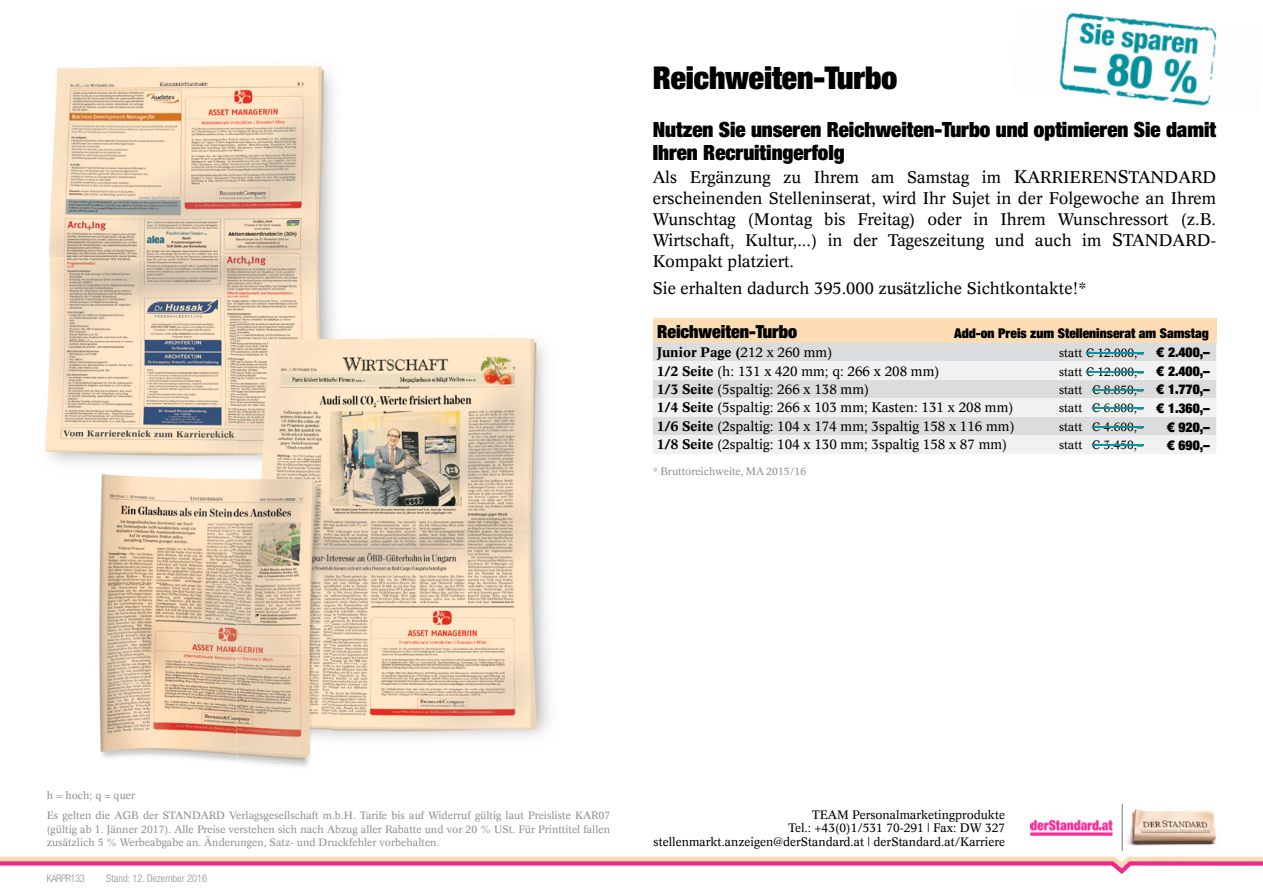
<style>
.page{position:relative;width:1263px;height:893px;background:#fff}
.page>*{position:absolute;margin:0;border:0;box-sizing:border-box;transform-origin:0 0}
.t1{font:900 expanded 31.5px "Helvetica Neue";color:#000}
.t2{font:900 expanded 21px/22.5px "Helvetica Neue";color:#000}
.t3{font:900 expanded 18px "Helvetica Neue";color:#000}
.t4{font:16.5px/21px "Concorde";color:#000;text-align:justify}
.t5{font:13.5px "Concorde";color:#000}
.t6{font:900 expanded 13.5px "Helvetica Neue";color:#000}
.t7{font:700 13.5px "Concorde";color:#000}
.t8{font:12px/13.5px "Concorde";color:#000;text-align:right}
.t9{font:10.5px/13.5px "Concorde";color:#919191;text-align:justify}
.t10{font:300 condensed 10.5px "Helvetica Neue";color:#919191}
.t11{font:300 condensed 10.5px "Helvetica Neue";letter-spacing:-.04em;color:#919191}
.s1{font-size:18px}
.s2{font-weight:400}
.s3{font-family:"LT Euro Money";font-size:13.5px}
.s4{font-family:"Helvetica Neue";font-weight:900;font-stretch:expanded;font-size:13.5px}
.s5{font-weight:700}
.s6{font-family:"LT Euro Money";font-weight:400;font-stretch:normal}
</style>
<div class="page">
<img style="left:1030px;top:804px;width:187px;height:47px">
<svg style="left:0;top:857px;width:1263px;height:17px"></svg>
<div style="left:653px;top:318px;width:563px;height:25px;background:#fedcb3"></div>
<div style="left:653px;top:343px;width:563px;height:18px;background:#dbdcde"></div>
<svg style="left:653px;top:361px;width:563px;height:93px;fill:#f1f1f1"></svg>
<hr style="left:1086px;top:353px;width:57px;height:1px;background:#0b959d">
<hr style="left:1086px;top:371px;width:57px;height:2px;background:#0b959d">
<hr style="left:1092px;top:389px;width:51px;height:1px;background:#0b959d">
<hr style="left:1092px;top:407px;width:51px;height:2px;background:#0b959d">
<hr style="left:1092px;top:426px;width:51px;height:1px;background:#0b959d">
<hr style="left:1092px;top:444px;width:51px;height:2px;background:#0b959d">
<img style="left:49px;top:66px;width:267px;height:275px">
<img style="left:316px;top:66px;width:17px;height:257px">
<img style="left:45px;top:341px;width:191px;height:122px">
<img style="left:332px;top:338px;width:217px;height:401px">
<img style="left:236px;top:323px;width:128px;height:163px">
<img style="left:99px;top:486px;width:183px;height:280px">
<img style="left:83px;top:462px;width:153px;height:24px">
<img style="left:236px;top:462px;width:96px;height:300px">
<img style="left:1059px;top:12px;width:158px;height:94px">
<h1 class="t1" style="left:653px;top:58px;width:246px">Reichweiten-Turbo</h1>
<h2 class="t2" style="left:653px;top:118px;width:565px">Nutzen Sie unseren Reichweiten-Turbo und optimieren Sie damit<br>Ihren Recruitingerfolg</h2>
<p class="t4" style="left:653px;top:166px;width:565px">Als Ergänzung zu Ihrem am Samstag im <span class="s1">K</span>ARRIEREN<span class="s1">S</span>TANDARD er scheinenden Stelleninserat, wird Ihr Sujet in der Folgewoche an Ihrem Wunschtag (Montag bis Freitag) oder in Ihrem Wunschressort (z.B.<br>Wirtschaft, Kultur,...) in der Tageszeitung und auch im <span class="s1">S</span>TANDARD-Kompakt platziert.</p>
<h3 class="t4" style="left:653px;top:278px;width:436px">Sie erhalten dadurch 395.000 zusätzliche Sichtkontakte!*</h3>
<h3 class="t3" style="left:657px;top:320px;width:142px">Reichweiten-Turbo</h3>
<p class="t6" style="left:954px;top:324px;width:256px">Add-on Preis zum Stelleninserat am Samstag</p>
<p class="t7" style="left:657px;top:344px;width:177px">Junior Page (<span class="s2">212 x 260 mm)</span></p>
<p class="t8" style="left:1059px;top:346px;width:152px">statt € 12.000,– <span class="s3">9</span> <span class="s4">2.400,–</span></p>
<p class="t5" style="left:657px;top:363px;width:284px"><span class="s5">1/2 Seite</span> (h: 131 x 420 mm; q: 266 x 208 mm)</p>
<p class="t8" style="left:1059px;top:365px;width:152px">statt € 12.000,– <span class="s3">9</span> <span class="s4">2.400,–</span></p>
<p class="t5" style="left:657px;top:380px;width:214px"><span class="s5">1/3 Seite</span> (5spaltig: 266 x 138 mm)</p>
<p class="t8" style="left:1059px;top:382px;width:152px">statt € 8.850,– <span class="s3">9</span> <span class="s4">1.770,–</span></p>
<p class="t5" style="left:657px;top:399px;width:358px"><span class="s5">1/4 Seite</span> (5spaltig: 266 x 103 mm; Kasten: 131 x 208 mm)</p>
<p class="t8" style="left:1059px;top:401px;width:152px">statt € 6.800,– <span class="s3">9</span> <span class="s4">1.360,–</span></p>
<p class="t5" style="left:657px;top:417px;width:359px"><span class="s5">1/6 Seite</span> (2spaltig: 104 x 174 mm; 3spaltig 158 x 116 mm)</p>
<p class="t8" style="left:1059px;top:419px;width:85px">statt € 4.600,–</p>
<p class="t6" style="left:1166px;top:418px;width:45px"><span class="s6">9</span> 920,–</p>
<p class="t5" style="left:657px;top:436px;width:352px"><span class="s5">1/8 Seite</span> (2spaltig: 104 x 130 mm; 3spaltig 158 x 87 mm)</p>
<p class="t8" style="left:1059px;top:438px;width:85px">statt € 3.450,–</p>
<p class="t6" style="left:1166px;top:437px;width:45px"><span class="s6">9</span> 690,–</p>
<p class="t9" style="left:653px;top:464px;width:155px">* Bruttoreichweite, MA 2015/16</p>
<p class="t9" style="left:47px;top:788px;width:90px">h = hoch; q = quer</p>
<p class="t9" style="left:47px;top:808px;width:565px">Es gelten die AGB der STANDARD Verlagsgesellschaft m.b.H. Tarife bis auf Widerruf gültig laut Preisliste KAR07 (gültig ab 1. Jänner 2017). Alle Preise verstehen sich nach Abzug aller Rabatte und vor 20 % USt. Für Printtitel fallen zusätzlich 5 % Werbe abgabe an. Änderungen, Satz- und Druckfehler vorbehalten.</p>
<p class="t11" style="left:47px;top:873px;width:40px">KARPR133</p>
<p class="t10" style="left:106px;top:873px;width:102px">Stand: 12. Dezember 2016</p>
<p class="t8" style="left:654px;top:807px;width:353px">TEAM Personalmarketingprodukte<br>Tel.: +43(0)1/531 70-291 | Fax: DW 327 stellenmarkt.anzeigen@derStandard.at | derStandard.at/Karriere</p>
</div>
